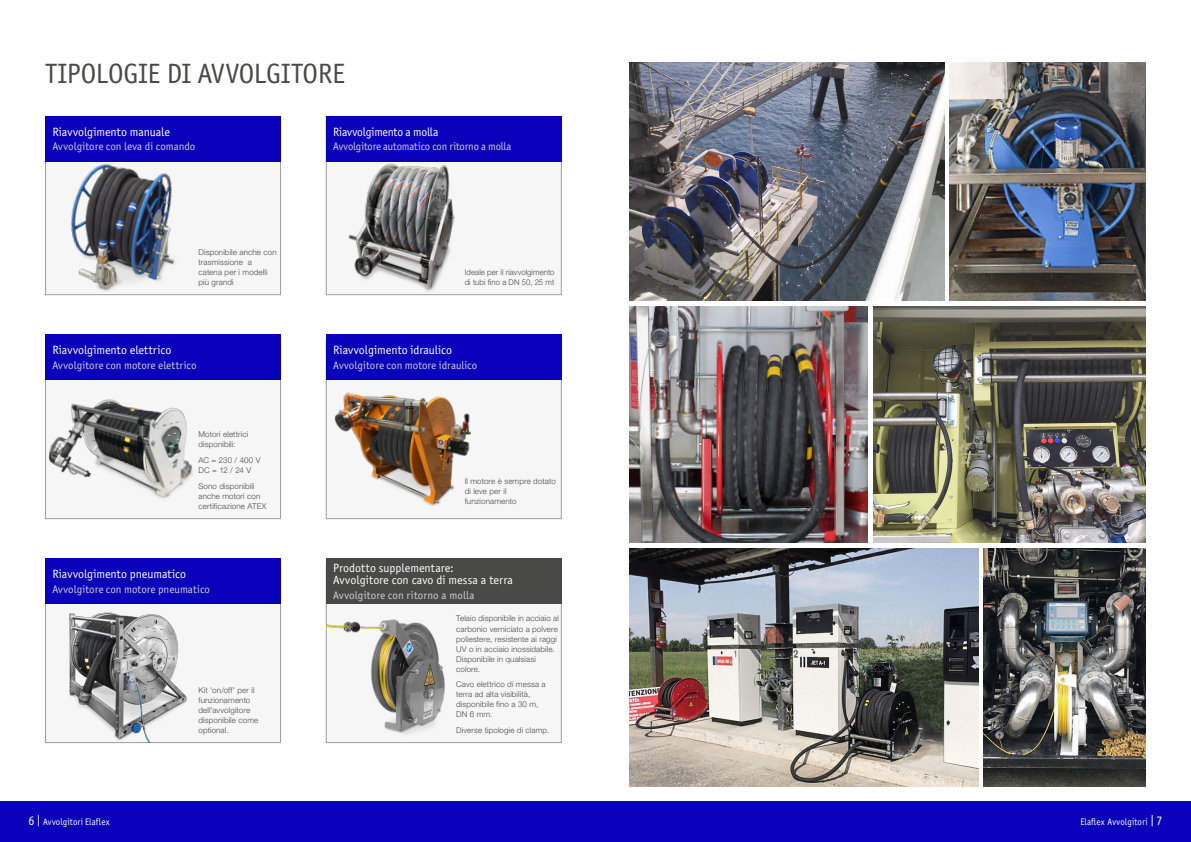
<style>
.page{position:relative;width:1191px;height:842px;background:#fff}
.page>*{position:absolute;margin:0;border:0;box-sizing:border-box;transform-origin:0 0}
.Headline_IT{font:28px "Officina Sans ITC Std";letter-spacing:-.01em;color:#494948}
.Copy_IT_11_5pt{font:12px "Officina Sans ITC Std";color:#fff}
.Copy_IT_11_5pt-2{font:11px "Officina Sans ITC Std";letter-spacing:.005em;color:#cfd0d0}
.t1{font:9.5px "Officina Sans ITC Std";letter-spacing:.015em;color:#fff;scale:.93 1}
.Copy_IT_9pt{font:300 8px/10px "Helvetica Neue LTW1 G";letter-spacing:.015em;color:#494948}
.s1{font-size:13px}
</style>
<div class="page">
<div style="left:0;top:801px;width:1191px;height:41px;background:#0a00bc"></div>
<div style="left:45px;top:116px;width:236px;height:179px;background:#f6f6f6;border:1px solid #9c9d9d"></div>
<img style="left:984px;top:549px;width:161px;height:238px">
<img style="left:950px;top:62px;width:195px;height:238px">
<img style="left:873px;top:306px;width:272px;height:237px">
<img style="left:629px;top:549px;width:349px;height:238px">
<img style="left:629px;top:62px;width:315px;height:238px">
<div style="left:45px;top:116px;width:236px;height:46px;background:#0a00bc"></div>
<img style="left:629px;top:306px;width:238px;height:237px">
<div style="left:45px;top:340px;width:236px;height:179px;background:#f6f6f6;border:1px solid #9c9d9d"></div>
<div style="left:45px;top:334px;width:236px;height:46px;background:#0a00bc"></div>
<img style="left:45px;top:162px;width:173px;height:133px">
<img style="left:45px;top:389px;width:148px;height:122px">
<div style="left:45px;top:564px;width:236px;height:179px;background:#f6f6f6;border:1px solid #9c9d9d"></div>
<div style="left:45px;top:558px;width:236px;height:46px;background:#0a00bc"></div>
<img style="left:48px;top:612px;width:153px;height:130px">
<div style="left:326px;top:116px;width:235px;height:179px;background:#f6f6f6;border:1px solid #9c9d9d"></div>
<div style="left:326px;top:116px;width:235px;height:46px;background:#0a00bc"></div>
<img style="left:328px;top:163px;width:137px;height:132px">
<div style="left:326px;top:340px;width:235px;height:179px;background:#f6f6f6;border:1px solid #9c9d9d"></div>
<div style="left:326px;top:334px;width:235px;height:46px;background:#0a00bc"></div>
<img style="left:326px;top:380px;width:153px;height:139px">
<div style="left:326px;top:564px;width:235px;height:179px;background:#f6f6f6;border:1px solid #9c9d9d"></div>
<div style="left:326px;top:558px;width:235px;height:46px;background:#494948"></div>
<img style="left:326px;top:604px;width:143px;height:139px">
<p class="Headline_IT" style="left:45px;top:57px;width:301px">TIPOLOGIE DI AVVOLGITORE</p>
<p class="Copy_IT_11_5pt" style="left:52px;top:125px;width:119px">Riavvolgimento manuale</p>
<p class="Copy_IT_11_5pt-2" style="left:52px;top:140px;width:144px">Avvolgitore con leva di comando</p>
<p class="Copy_IT_9pt" style="left:198px;top:247px;width:80px">Disponibile anche con trasmissione a catena per i modelli più grandi</p>
<p class="Copy_IT_11_5pt" style="left:52px;top:343px;width:120px">Riavvolgimento elettrico</p>
<p class="Copy_IT_11_5pt-2" style="left:52px;top:359px;width:146px">Avvolgitore con motore elettrico</p>
<p class="Copy_IT_9pt" style="left:198px;top:429px;width:51px">Motori elettrici disponibili:</p>
<p class="Copy_IT_9pt" style="left:198px;top:455px;width:64px">AC = 230 / 400 V<br>DC = 12 / 24 V</p>
<p class="Copy_IT_9pt" style="left:198px;top:481px;width:69px">Sono disponibili anche motori con certificazione ATEX</p>
<p class="Copy_IT_11_5pt" style="left:52px;top:567px;width:135px">Riavvolgimento pneumatico</p>
<p class="Copy_IT_11_5pt-2" style="left:52px;top:583px;width:159px">Avvolgitore con motore pneumatico</p>
<p class="Copy_IT_9pt" style="left:198px;top:685px;width:61px">Kit 'on/off' per il funzionamento dell’avvolgitore disponibile come optional.</p>
<p class="Copy_IT_11_5pt" style="left:333px;top:125px;width:107px">Riavvolgimento a molla</p>
<p class="Copy_IT_11_5pt-2" style="left:333px;top:140px;width:180px">Avvolgitore automatico con ritorno a molla</p>
<p class="Copy_IT_9pt" style="left:465px;top:267px;width:91px">Ideale per il riavvolgimento di tubi fino a DN 50, 25 mt</p>
<p class="Copy_IT_11_5pt" style="left:333px;top:343px;width:120px">Riavvolgimento idraulico</p>
<p class="Copy_IT_11_5pt-2" style="left:333px;top:359px;width:146px">Avvolgitore con motore idraulico</p>
<p class="Copy_IT_9pt" style="left:465px;top:476px;width:93px">Il motore è sempre dotato di leve per il funzionamento</p>
<p class="Copy_IT_11_5pt" style="left:333px;top:561px;width:122px">Prodotto supplementare:</p>
<p class="Copy_IT_11_5pt" style="left:333px;top:573px;width:181px">Avvolgitore con cavo di messa a terra</p>
<p class="Copy_IT_11_5pt-2" style="left:333px;top:589px;width:143px">Avvolgitore con ritorno a molla</p>
<p class="Copy_IT_9pt" style="left:456px;top:614px;width:104px">Telaio disponibile in acciaio al carbonio verniciato a polvere poliestere, resistente ai raggi<br>UV o in acciaio inossidabile.<br>Disponibile in qualsiasi colore.</p>
<p class="Copy_IT_9pt" style="left:456px;top:679px;width:91px">Cavo elettrico di messa a terra ad alta visibilità, disponibile fino a 30 m,<br>DN 6 mm.</p>
<p class="Copy_IT_9pt" style="left:456px;top:725px;width:94px">Diverse tipologie di clamp.</p>
<p class="t1" style="left:28px;top:816px;width:89px"><span class="s1">6 |</span> Avvolgitori Elaflex</p>
<p class="t1" style="left:1080px;top:816px;width:90px">Elaflex Avvolgitori <span class="s1">| 7</span></p>
</div>
